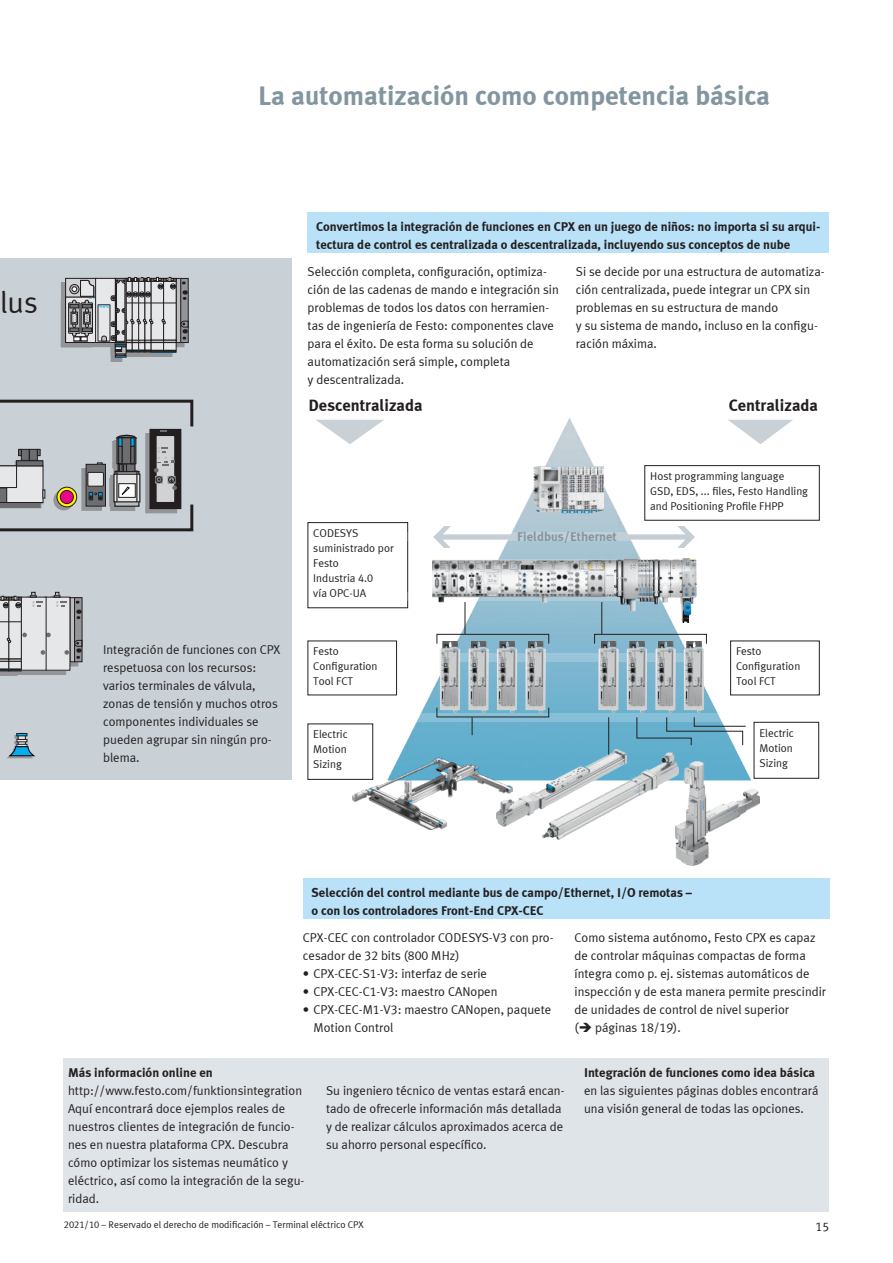
<style>
.page{position:relative;width:893px;height:1263px;background:#fff}
.page>*{position:absolute;margin:0;border:0;box-sizing:border-box;transform-origin:0 0}
.t1{font:30.3px "Meta Plus LF";color:#231f20}
.t2{font:700 27px "Meta Plus LF";color:#83969f}
.t3{font:700 16.5px "Meta Plus LF";color:#231f20}
.t4{font:12.75px/18px "Meta Plus LF";color:#231f20}
.t5{font:700 12.75px/18px "Meta Plus LF";color:#231f20}
.t6{font:700 12.75px "Meta Plus LF";color:#83969f}
.t7{font:11.25px/15px "Meta Plus LF";color:#231f20}
.t8{font:9.75px "Meta Plus LF";color:#231f20}
</style>
<div class="page">
<div style="left:0;top:258px;width:291px;height:522px;background:#c9d1d7"></div>
<div style="left:61px;top:283px;width:30px;height:18px;background:#939598"></div>
<div style="left:61px;top:301px;width:30px;height:46px;background:#939598"></div>
<svg style="left:7px;top:733px;width:28px;height:26px"></svg>
<svg style="left:64px;top:277px;width:125px;height:85px"></svg>
<svg style="left:0;top:592px;width:83px;height:83px;background:#bdbec0"></svg>
<svg style="left:0;top:400px;width:193px;height:131px"></svg>
<div style="left:308px;top:522px;width:100px;height:86px;border:1px solid #231f20"></div>
<div style="left:644px;top:465px;width:176px;height:55px;border:1px solid #231f20"></div>
<svg style="left:316px;top:420px;width:53px;height:24px"></svg>
<svg style="left:770px;top:420px;width:23px;height:17px"></svg>
<div style="left:308px;top:213px;width:521px;height:40px;background:#b9e1f7"></div>
<div style="left:64px;top:1059px;width:765px;height:153px;background:#dfe4e8"></div>
<div style="left:303px;top:879px;width:526px;height:40px;background:#b9e1f7"></div>
<img style="left:369px;top:418px;width:401px;height:381px">
<svg style="left:389px;top:714px;width:360px;height:8px;background:#92c0d3"></svg>
<svg style="left:389px;top:653px;width:360px;height:8px;fill:#a0c8da"></svg>
<div style="left:389px;top:593px;width:360px;height:8px;background:#fff"></div>
<svg style="left:389px;top:532px;width:360px;height:8px"></svg>
<img style="left:432px;top:558px;width:264px;height:64px">
<img style="left:468px;top:641px;width:21px;height:72px">
<img style="left:627px;top:641px;width:20px;height:72px">
<img style="left:440px;top:641px;width:20px;height:72px">
<img style="left:598px;top:641px;width:21px;height:72px">
<img style="left:497px;top:641px;width:20px;height:72px">
<img style="left:655px;top:641px;width:21px;height:72px">
<img style="left:525px;top:641px;width:21px;height:72px">
<img style="left:684px;top:641px;width:20px;height:72px">
<div style="left:440px;top:534px;width:246px;height:6px;background:#c4ced4"></div>
<svg style="left:677px;top:526px;width:18px;height:22px"></svg>
<svg style="left:433px;top:526px;width:18px;height:22px"></svg>
<div style="left:437px;top:634px;width:112px;height:10px;border:1px solid #231f20"></div>
<div style="left:594px;top:634px;width:113px;height:10px;border:1px solid #231f20"></div>
<hr style="left:465px;top:602px;width:1px;height:32px;background:#231f20">
<svg style="left:472px;top:717px;width:1px;height:18px"></svg>
<hr style="left:608px;top:717px;width:1px;height:51px;background:#231f20">
<hr style="left:601px;top:602px;width:1px;height:32px;background:#231f20">
<svg style="left:636px;top:717px;width:110px;height:29px;background:#7cb2c9"></svg>
<div style="left:730px;top:641px;width:90px;height:54px;border:1px solid #231f20"></div>
<img style="left:676px;top:762px;width:83px;height:103px">
<img style="left:496px;top:749px;width:131px;height:74px">
<img style="left:543px;top:752px;width:135px;height:87px">
<img style="left:352px;top:757px;width:161px;height:72px">
<div style="left:308px;top:724px;width:65px;height:56px;border:1px solid #231f20"></div>
<div style="left:754px;top:722px;width:65px;height:56px;border:1px solid #231f20"></div>
<img style="left:533px;top:466px;width:4px;height:18px">
<h1 class="t1" style="left:0;top:291px;width:39px">lus</h1>
<h2 class="t2" style="left:258px;top:84px;width:513px">La automatización como competencia básica</h2>
<p class="t5" style="left:316px;top:217px;width:506px">Convertimos la integración de funciones en CPX en un juego de niños: no importa si su arqui&shy;tectura de control es centralizada o descentralizada, incluyendo sus conceptos de nube</p>
<p class="t4" style="left:308px;top:262px;width:253px">Selección completa, configuración, optimiza&shy;ción de las cadenas de mando e integración sin problemas de todos los datos con herramien&shy;tas de ingeniería de Festo: componentes clave para el éxito. De esta forma su solución de automatización será simple, completa<br>y descentralizada.</p>
<p class="t4" style="left:576px;top:263px;width:250px">Si se decide por una estructura de automatiza&shy;ción centralizada, puede integrar un CPX sin problemas en su estructura de mando<br>y su sistema de mando, incluso en la configu&shy;ración máxima.</p>
<p class="t4" style="left:103px;top:640px;width:179px">Integración de funciones con CPX respetuosa con los recursos: varios terminales de válvula, zonas de tensión y muchos otros componentes individuales se pueden agrupar sin ningún pro&shy;blema.</p>
<p class="t3" style="left:308px;top:398px;width:116px">Descentralizada</p>
<p class="t7" style="left:313px;top:525px;width:82px">CODESYS suministrado por<br>Festo<br>Industria 4.0<br>vía OPC-UA</p>
<p class="t6" style="left:517px;top:529px;width:101px">Fieldbus/Ethernet</p>
<p class="t3" style="left:729px;top:398px;width:91px">Centralizada</p>
<p class="t7" style="left:650px;top:468px;width:159px">Host programming language<br>GSD, EDS, ... files, Festo Handling and Positioning Profile FHPP</p>
<p class="t7" style="left:313px;top:645px;width:66px">Festo<br>Configuration<br>Tool FCT</p>
<p class="t7" style="left:736px;top:645px;width:66px">Festo<br>Configuration<br>Tool FCT</p>
<p class="t7" style="left:313px;top:727px;width:36px;text-align:justify">Electric Motion Sizing</p>
<p class="t7" style="left:759px;top:726px;width:36px;text-align:justify">Electric Motion Sizing</p>
<p class="t5" style="left:311px;top:883px;width:382px">Selección del control mediante bus de campo/Ethernet, I/O remotas – o con los controladores Front-End CPX-CEC</p>
<p class="t4" style="left:303px;top:928px;width:252px">CPX-CEC con controlador CODESYS-V3 con pro&shy;cesador de 32 bits (800 MHz)</p>
<p class="t4" style="left:303px;top:965px;width:186px">• CPX-CEC-S1-V3: interfaz de serie</p>
<p class="t4" style="left:303px;top:983px;width:196px">• CPX-CEC-C1-V3: maestro CANopen</p>
<p class="t4" style="left:314px;top:1001px;width:239px;text-indent:-11px">• CPX-CEC-M1-V3: maestro CANopen, paquete<br>Motion Control</p>
<p class="t4" style="left:575px;top:928px;width:253px">Como sistema autónomo, Festo CPX es capaz de controlar máquinas compactas de forma íntegra como p. ej. sistemas automáticos de inspección y de esta manera permite prescindir de unidades de control de nivel superior<br>(➔ páginas 18/19).</p>
<p class="t5" style="left:68px;top:1064px;width:146px">Más información online en</p>
<p class="t4" style="left:68px;top:1081px;width:238px">http://www.festo.com/funktionsintegration Aquí encontrará doce ejemplos reales de nuestros clientes de integración de funcio&shy;nes en nuestra plataforma CPX. Descubra cómo optimizar los sistemas neumático y eléctrico, así como la integración de la segu&shy;ridad.</p>
<p class="t4" style="left:326px;top:1082px;width:240px">Su ingeniero técnico de ventas estará encan&shy;tado de ofrecerle información más detallada y de realizar cálculos aproximados acerca de su ahorro personal específico.</p>
<p class="t5" style="left:584px;top:1063px;width:233px">Integración de funciones como idea básica</p>
<p class="t4" style="left:584px;top:1082px;width:236px">en las siguientes páginas dobles encontrará una visión general de todas las opciones.</p>
<p class="t8" style="left:64px;top:1219px;width:301px">2021/10 – Reservado el derecho de modificación – Terminal eléctrico CPX</p>
<p class="t4" style="left:815px;top:1218px;width:15px">15</p>
</div>
